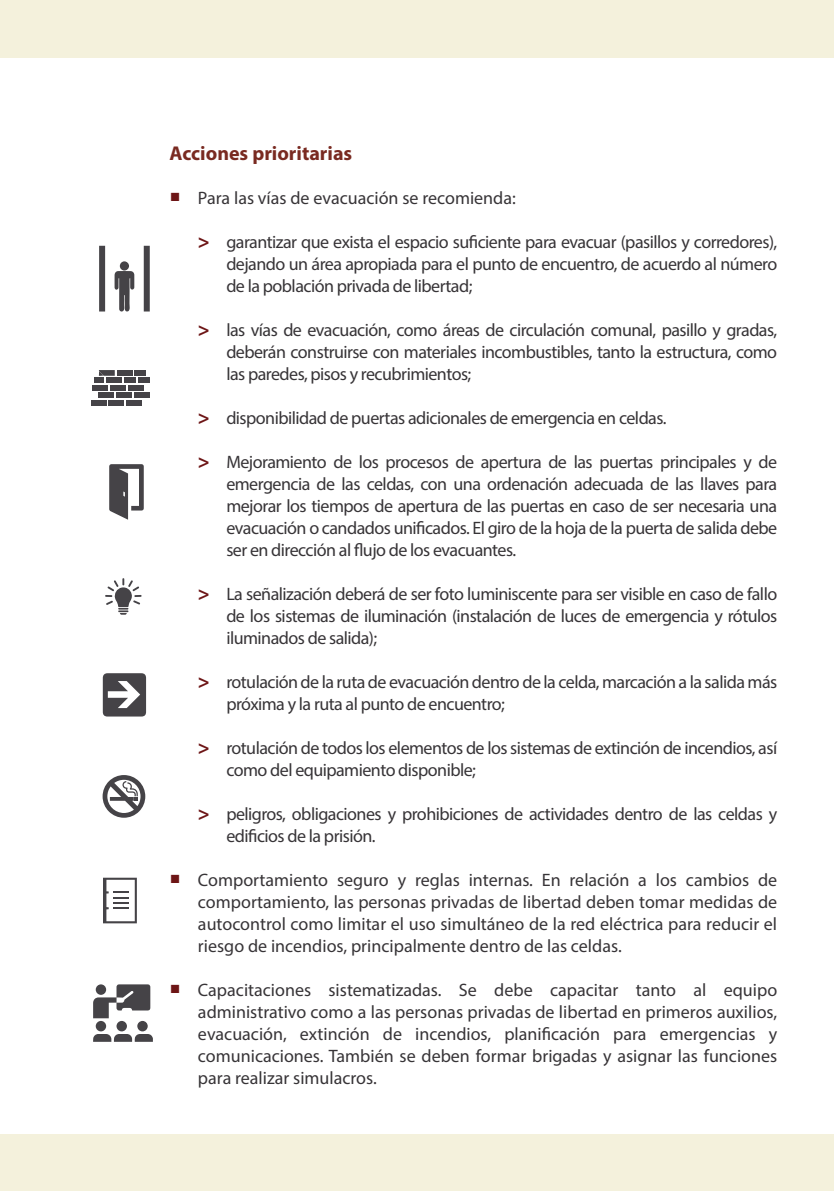
<style>
.page{position:relative;width:834px;height:1191px;background:#fff}
.page>*{position:absolute;margin:0;border:0;box-sizing:border-box;transform-origin:0 0}
.t1{font:700 20px "Myriad Pro";color:#792a21}
.t2{font:18px/22px "Myriad Pro";letter-spacing:-.03em;color:#373437;text-align:justify}
.t3{font:18px "Myriad Pro";color:#373437}
.s1{font-family:"Minion Pro";font-size:28px;color:#6d1516}
.s2{font-weight:700;font-size:20px;color:#6d1516}
</style>
<div class="page">
<div style="left:0;top:1134px;width:833px;height:57px;background:#f4f1dc"></div>
<div style="left:0;top:0;width:833px;height:57px;background:#f4f1dc"></div>
<svg style="left:105px;top:578px;width:37px;height:36px"></svg>
<svg style="left:109px;top:464px;width:35px;height:55px"></svg>
<svg style="left:114px;top:271px;width:20px;height:40px"></svg>
<div style="left:120px;top:261px;width:9px;height:9px;background:#454347;border-radius:50%"></div>
<div style="left:99px;top:246px;width:6px;height:65px;background:#454347"></div>
<div style="left:144px;top:246px;width:6px;height:65px;background:#454347"></div>
<div style="left:110px;top:385px;width:16px;height:5px;background:#454347"></div>
<div style="left:92px;top:385px;width:16px;height:5px;background:#454347"></div>
<div style="left:98px;top:392px;width:16px;height:6px;background:#454347"></div>
<div style="left:116px;top:392px;width:16px;height:6px;background:#454347"></div>
<div style="left:134px;top:392px;width:16px;height:6px;background:#454347"></div>
<div style="left:91px;top:400px;width:15px;height:6px;background:#454347"></div>
<div style="left:108px;top:400px;width:16px;height:5px;background:#454347"></div>
<div style="left:126px;top:400px;width:16px;height:5px;background:#454347"></div>
<div style="left:106px;top:377px;width:16px;height:6px;background:#454347"></div>
<div style="left:128px;top:385px;width:16px;height:6px;background:#454347"></div>
<div style="left:117px;top:370px;width:15px;height:5px;background:#454347"></div>
<div style="left:134px;top:370px;width:12px;height:6px;background:#454347"></div>
<div style="left:138px;top:377px;width:11px;height:6px;background:#454347"></div>
<div style="left:124px;top:377px;width:12px;height:6px;background:#454347"></div>
<div style="left:95px;top:377px;width:9px;height:6px;background:#454347"></div>
<svg style="left:99px;top:370px;width:16px;height:6px"></svg>
<svg style="left:103px;top:673px;width:43px;height:43px"></svg>
<svg style="left:93px;top:1034px;width:60px;height:7px"></svg>
<svg style="left:93px;top:984px;width:57px;height:34px"></svg>
<div style="left:116px;top:1021px;width:11px;height:10px;background:#454347;border-radius:50%"></div>
<div style="left:96px;top:1021px;width:10px;height:10px;background:#454347;border-radius:50%"></div>
<div style="left:137px;top:1020px;width:11px;height:11px;background:#454347;border-radius:50%"></div>
<div style="left:96px;top:984px;width:10px;height:10px;background:#454347;border-radius:50%"></div>
<svg style="left:103px;top:775px;width:42px;height:42px"></svg>
<svg style="left:103px;top:877px;width:34px;height:46px"></svg>
<p class="t1" style="left:170px;top:140px;width:184px">Acciones prioritarias</p>
<p class="t3" style="left:170px;top:187px;width:347px"><span class="s1">■</span> Para las vías de evacuación se recomienda:</p>
<p class="t2" style="left:226px;top:231px;width:552px;text-indent:-28px"><span class="s2">&gt;</span> garantizar que exista el espacio suficiente para evacuar (pasillos y corredores), dejando un área apropiada para el punto de encuentro, de acuerdo al número de la población privada de libertad;</p>
<p class="t2" style="left:226px;top:319px;width:552px;text-indent:-28px"><span class="s2">&gt;</span> las vías de evacuación, como áreas de circulación comunal, pasillo y gradas, deberán construirse con materiales incombustibles, tanto la estructura, como las paredes, pisos y recubrimientos;</p>
<p class="t2" style="left:198px;top:407px;width:470px"><span class="s2">&gt;</span> disponibilidad de puertas adicionales de emergencia en celdas.</p>
<p class="t2" style="left:226px;top:451px;width:552px;text-indent:-28px"><span class="s2">&gt;</span> Mejoramiento de los procesos de apertura de las puertas principales y de emergencia de las celdas, con una ordenación adecuada de las llaves para mejorar los tiempos de apertura de las puertas en caso de ser necesaria una evacuación o candados unificados. El giro de la hoja de la puerta de salida debe ser en dirección al flujo de los evacuantes.</p>
<p class="t2" style="left:226px;top:583px;width:552px;text-indent:-28px"><span class="s2">&gt;</span> La señalización deberá de ser foto luminiscente para ser visible en caso de fallo de los sistemas de iluminación (instalación de luces de emergencia y rótulos iluminados de salida);</p>
<p class="t2" style="left:226px;top:671px;width:552px;text-indent:-28px"><span class="s2">&gt;</span> rotulación de la ruta de evacuación dentro de la celda, marcación a la salida más próxima y la ruta al punto de encuentro;</p>
<p class="t2" style="left:226px;top:737px;width:552px;text-indent:-28px"><span class="s2">&gt;</span> rotulación de todos los elementos de los sistemas de extinción de incendios, así como del equipamiento disponible;</p>
<p class="t2" style="left:226px;top:803px;width:552px;text-indent:-28px"><span class="s2">&gt;</span> peligros, obligaciones y prohibiciones de actividades dentro de las celdas y edificios de la prisión.</p>
<p class="t2" style="left:198px;top:869px;width:580px;text-indent:-28px"><span class="s1">■</span> Comportamiento seguro y reglas internas. En relación a los cambios de comportamiento, las personas privadas de libertad deben tomar medidas de autocontrol como limitar el uso simultáneo de la red eléctrica para reducir el riesgo de incendios, principalmente dentro de las celdas.</p>
<p class="t2" style="left:198px;top:979px;width:580px;text-indent:-28px"><span class="s1">■</span> Capacitaciones sistematizadas. Se debe capacitar tanto al equipo administrativo como a las personas privadas de libertad en primeros auxilios, evacuación, extinción de incendios, planificación para emergencias y comunicaciones. También se deben formar brigadas y asignar las funciones para realizar simulacros.</p>
</div>
